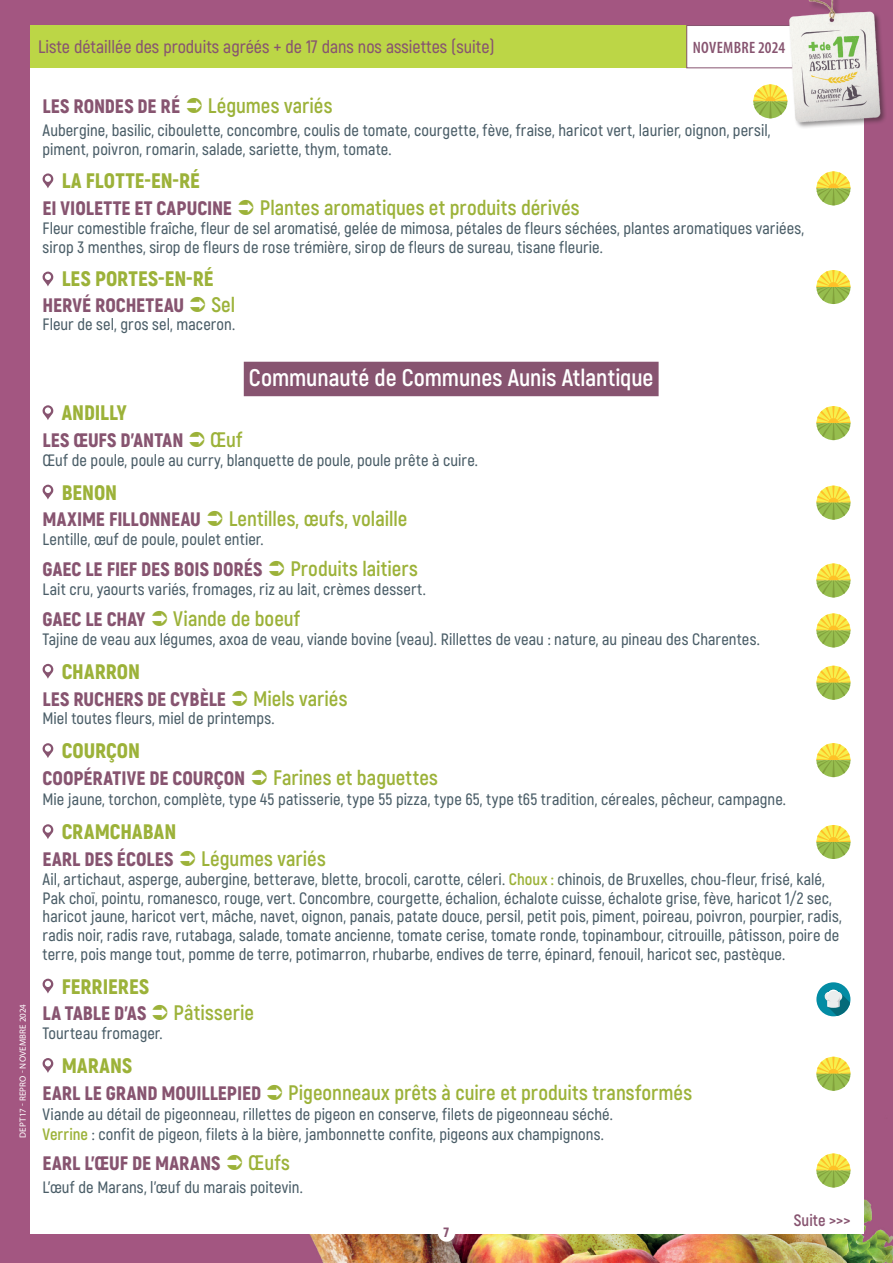
<style>
.page{position:relative;width:893px;height:1263px;background:#fff}
.page>*{position:absolute;margin:0;border:0;box-sizing:border-box;transform-origin:0 0}
.EPCI{font:700 24px "Akrobat";letter-spacing:-.005em;color:#fff}
.Societe{font:700 21px "Akrobat";letter-spacing:.005em;color:#9cb239}
.communes{font:900 21px "Akrobat";letter-spacing:.005em;color:#9cb239}
.description{font:700 21px "Akrobat";letter-spacing:.005em;color:#9cb239}
.Societe-2{font:900 19.5px "Akrobat";letter-spacing:.005em;color:#875470}
.description-2{font:900 19.5px "Akrobat";color:#875470}
.t1{font:600 18px "Akrobat";color:#875470}
.description-3{font:600 16.5px/18.8px "Akrobat";letter-spacing:.005em;color:#4a5d67}
.Societe-3{font:600 16.5px/19.8px "Akrobat";letter-spacing:.005em;color:#4a5d67}
.t2{font:600 condensed 16.5px "Myriad Pro";letter-spacing:.02em;color:#875470}
.t3{font:700 16.5px "Akrobat";color:#875470}
.Societe-4{font:900 13.5px "Akrobat";color:#875470}
.t4{font:9px "Myriad Pro";letter-spacing:.02em;color:#fff}
.s1{font-weight:700;color:#9cb239}
</style>
<div class="page">
<img style="left:0;top:0;width:893px;height:1263px">
<div style="left:30px;top:68px;width:833px;height:1165px;background:#fff"></div>
<div style="left:30px;top:26px;width:657px;height:42px;background:#bcd646"></div>
<div style="left:687px;top:26px;width:106px;height:42px;background:#fff"></div>
<div style="left:687px;top:25px;width:106px;height:43px;border:1px solid #875470"></div>
<img style="left:779px;top:0;width:111px;height:127px">
<div style="left:244px;top:362px;width:415px;height:34px;background:#875470"></div>
<svg style="left:42px;top:173px;width:11px;height:15px"></svg>
<svg style="left:42px;top:272px;width:11px;height:14px"></svg>
<svg style="left:42px;top:405px;width:11px;height:15px"></svg>
<svg style="left:42px;top:485px;width:11px;height:14px"></svg>
<svg style="left:42px;top:664px;width:11px;height:15px"></svg>
<svg style="left:42px;top:743px;width:11px;height:15px"></svg>
<svg style="left:42px;top:824px;width:11px;height:15px"></svg>
<svg style="left:42px;top:979px;width:11px;height:14px"></svg>
<svg style="left:42px;top:1058px;width:11px;height:15px"></svg>
<div style="left:438px;top:1225px;width:17px;height:17px;background:#fff;border-radius:50%"></div>
<svg style="left:816px;top:486px;width:34px;height:34px"></svg>
<svg style="left:816px;top:171px;width:34px;height:34px"></svg>
<svg style="left:816px;top:666px;width:34px;height:34px"></svg>
<svg style="left:816px;top:406px;width:34px;height:34px"></svg>
<svg style="left:816px;top:613px;width:34px;height:34px"></svg>
<svg style="left:816px;top:825px;width:34px;height:34px"></svg>
<svg style="left:816px;top:743px;width:34px;height:34px"></svg>
<svg style="left:753px;top:84px;width:34px;height:34px"></svg>
<svg style="left:816px;top:563px;width:34px;height:34px"></svg>
<svg style="left:816px;top:270px;width:34px;height:34px"></svg>
<svg style="left:816px;top:1057px;width:34px;height:34px"></svg>
<svg style="left:816px;top:1153px;width:34px;height:34px"></svg>
<div style="left:816px;top:982px;width:34px;height:34px;background:#038ca4;border-radius:17px"></div>
<svg style="left:825px;top:990px;width:25px;height:26px"></svg>
<p class="t1" style="left:38px;top:36px;width:458px">Liste détaillée des produits agréés + de 17 dans nos assiettes (suite)</p>
<p class="t2" style="left:693px;top:37px;width:94px">NOVEMBRE 2024</p>
<p class="t4" style="left:18px;top:1138px;width:135px;rotate:-90deg">DEPT17 - REPRO - NOVEMBRE 2024</p>
<p class="description-2" style="left:43px;top:93px;width:139px">LES RONDES DE RÉ</p>
<p class="description" style="left:208px;top:92px;width:126px">Légumes variés</p>
<p class="description-3" style="left:43px;top:121px;width:729px">Aubergine, basilic, ciboulette, concombre, coulis de tomate, courgette, fève, fraise, haricot vert, laurier, oignon, persil, piment, poivron, romarin, salade, sariette, thym, tomate.</p>
<p class="communes" style="left:62px;top:167px;width:140px">LA FLOTTE-EN-RÉ</p>
<p class="Societe-2" style="left:43px;top:196px;width:191px">EI VIOLETTE ET CAPUCINE</p>
<p class="Societe" style="left:260px;top:195px;width:321px">Plantes aromatiques et produits dérivés</p>
<p class="description-3" style="left:43px;top:219px;width:763px">Fleur comestible fraîche, fleur de sel aromatisé, gelée de mimosa, pétales de fleurs séchées, plantes aromatiques variées, sirop 3 menthes, sirop de fleurs de rose trémière, sirop de fleurs de sureau, tisane fleurie.</p>
<p class="communes" style="left:62px;top:265px;width:154px">LES PORTES-EN-RÉ</p>
<p class="description-2" style="left:43px;top:292px;width:143px">HERVÉ ROCHETEAU</p>
<p class="description" style="left:211px;top:291px;width:25px">Sel</p>
<p class="description-3" style="left:43px;top:315px;width:194px">Fleur de sel, gros sel, maceron.</p>
<p class="EPCI" style="left:249px;top:363px;width:406px">Communauté de Communes Aunis Atlantique</p>
<p class="communes" style="left:62px;top:399px;width:67px">ANDILLY</p>
<p class="Societe-2" style="left:43px;top:428px;width:143px">LES ŒUFS D’ANTAN</p>
<p class="Societe" style="left:210px;top:427px;width:34px">Œuf</p>
<p class="description-3" style="left:43px;top:451px;width:437px">Œuf de poule, poule au curry, blanquette de poule, poule prête à cuire.</p>
<p class="communes" style="left:62px;top:479px;width:57px">BENON</p>
<p class="Societe-2" style="left:43px;top:507px;width:160px">MAXIME FILLONNEAU</p>
<p class="Societe" style="left:229px;top:506px;width:180px">Lentilles, œufs, volaille</p>
<p class="description-3" style="left:43px;top:530px;width:223px">Lentille, œuf de poule, poulet entier.</p>
<p class="Societe-2" style="left:43px;top:557px;width:222px">GAEC LE FIEF DES BOIS DORÉS</p>
<p class="Societe" style="left:290px;top:556px;width:129px">Produits laitiers</p>
<p class="description-3" style="left:43px;top:580px;width:385px">Lait cru, yaourts variés, fromages, riz au lait, crèmes dessert.</p>
<p class="Societe-2" style="left:43px;top:607px;width:104px">GAEC LE CHAY</p>
<p class="Societe" style="left:173px;top:606px;width:129px">Viande de boeuf</p>
<p class="description-3" style="left:43px;top:630px;width:719px">Tajine de veau aux légumes, axoa de veau, viande bovine (veau). Rillettes de veau : nature, au pineau des Charentes.</p>
<p class="communes" style="left:62px;top:658px;width:80px">CHARRON</p>
<p class="Societe-2" style="left:43px;top:686px;width:185px">LES RUCHERS DE CYBÈLE</p>
<p class="Societe" style="left:253px;top:685px;width:96px">Miels variés</p>
<p class="description-3" style="left:43px;top:709px;width:233px">Miel toutes fleurs, miel de printemps.</p>
<p class="communes" style="left:62px;top:737px;width:80px">COURÇON</p>
<p class="Societe-2" style="left:43px;top:765px;width:204px">COOPÉRATIVE DE COURÇON</p>
<p class="Societe" style="left:273px;top:764px;width:166px">Farines et baguettes</p>
<p class="Societe-3" style="left:43px;top:790px;width:745px">Mie jaune, torchon, complète, type 45 patisserie, type 55 pizza, type 65, type t65 tradition, céreales, pêcheur, campagne.</p>
<p class="communes" style="left:62px;top:818px;width:116px">CRAMCHABAN</p>
<p class="Societe-2" style="left:43px;top:846px;width:133px">EARL DES ÉCOLES</p>
<p class="Societe" style="left:201px;top:846px;width:126px">Légumes variés</p>
<p class="description-3" style="left:43px;top:870px;width:801px">Ail, artichaut, asperge, aubergine, betterave, blette, brocoli, carotte, céleri. <span class="s1">Choux :</span> chinois, de Bruxelles, chou-fleur, frisé, kalé, Pak choï, pointu, romanesco, rouge, vert. Concombre, courgette, échalion, échalote cuisse, échalote grise, fève, haricot 1/2 sec, haricot jaune, haricot vert, mâche, navet, oignon, panais, patate douce, persil, petit pois, piment, poireau, poivron, pourpier, radis, radis noir, radis rave, rutabaga, salade, tomate ancienne, tomate cerise, tomate ronde, topinambour, citrouille, pâtisson, poire de terre, pois mange tout, pomme de terre, potimarron, rhubarbe, endives de terre, épinard, fenouil, haricot sec, pastèque.</p>
<p class="communes" style="left:62px;top:972px;width:89px">FERRIERES</p>
<p class="Societe-2" style="left:43px;top:1001px;width:105px">LA TABLE D’AS</p>
<p class="Societe" style="left:174px;top:1000px;width:82px">Pâtisserie</p>
<p class="description-3" style="left:43px;top:1024px;width:122px">Tourteau fromager.</p>
<p class="communes" style="left:62px;top:1052px;width:72px">MARANS</p>
<p class="Societe-2" style="left:43px;top:1080px;width:220px">EARL LE GRAND MOUILLEPIED</p>
<p class="Societe" style="left:288px;top:1079px;width:405px">Pigeonneaux prêts à cuire et produits transformés</p>
<p class="Societe-3" style="left:43px;top:1104px;width:572px">Viande au détail de pigeonneau, rillettes de pigeon en conserve, filets de pigeonneau séché.<br><span class="s1">Verrine</span> : confit de pigeon, filets à la bière, jambonnette confite, pigeons aux champignons.</p>
<p class="description-2" style="left:43px;top:1150px;width:180px">EARL L’ŒUF DE MARANS</p>
<p class="description" style="left:248px;top:1149px;width:43px">Œufs</p>
<p class="description-3" style="left:43px;top:1177px;width:262px">L’œuf de Marans, l’œuf du marais poitevin.</p>
<p class="Societe-4" style="left:444px;top:1224px;width:7px">7</p>
<p class="t3" style="left:794px;top:1210px;width:58px">Suite &gt;&gt;&gt;</p>
</div>
